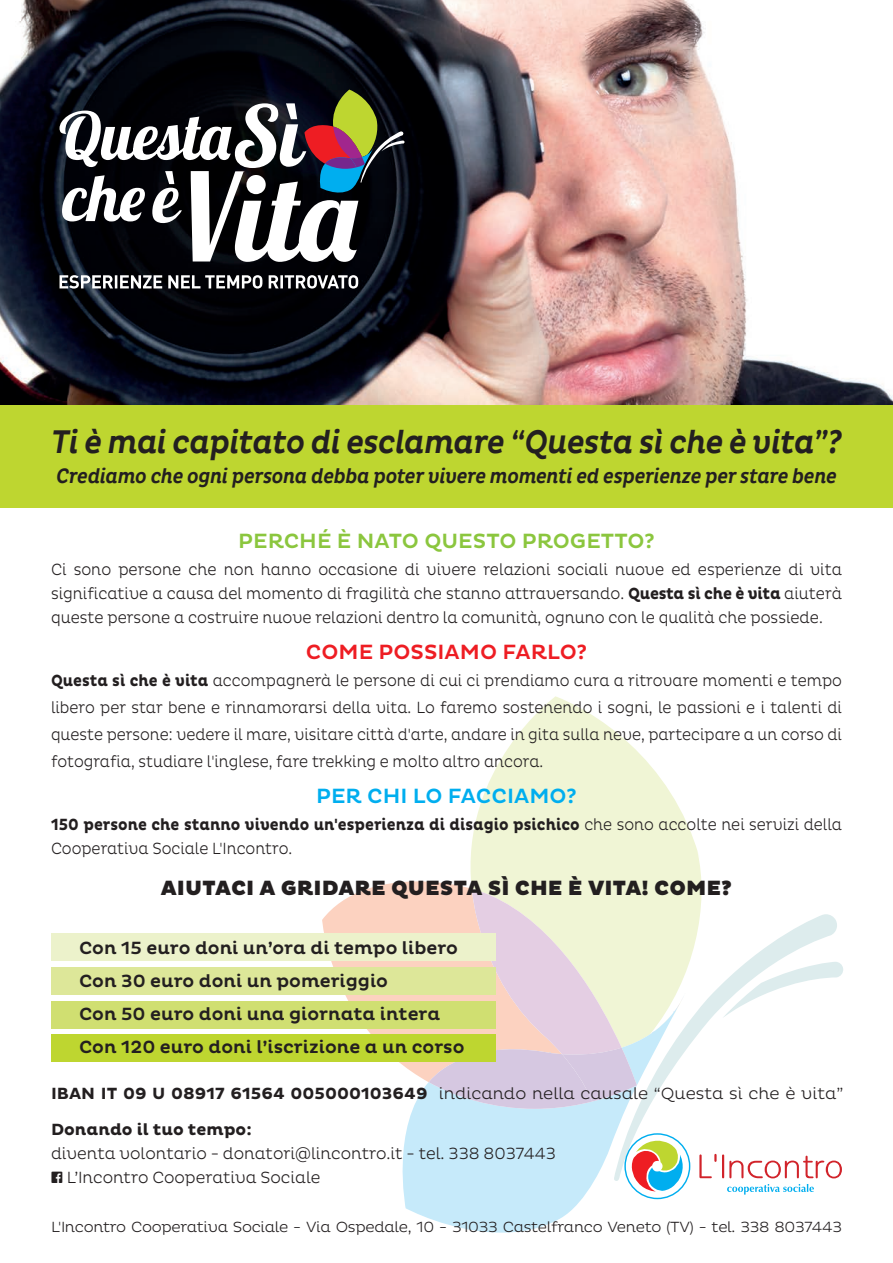
<style>
.page{position:relative;width:893px;height:1263px;background:#fff}
.page>*{position:absolute;margin:0;border:0;box-sizing:border-box;transform-origin:0 0}
.t1{font:italic 500 33px "Pluto W04";letter-spacing:-.025em;color:#231f20;scale:.9 1}
.t2{font:italic 500 condensed 21px "Pluto W04";letter-spacing:-.025em;color:#231f20}
.t3{font:900 21px "Pluto";color:#231f20}
.t4{font:500 21px "Pluto";color:#8bc63e}
.t5{font:500 21px "Pluto";color:#ee1d23}
.t6{font:500 21px "Pluto";color:#00aeef}
.t7{font:500 18px/33px "Pluto";color:#231f20}
.t8{font:300 16.5px/27px "Pluto";color:#231f20;text-align:justify;scale:.89 1}
.t9{font:300 16.5px/24px "Pluto";color:#231f20;text-align:justify;scale:.9 1}
.t10{font:700 16.5px/36px "Pluto";color:#231f20}
.t11{font:300 16.5px/24px "Pluto";color:#231f20;scale:.95 1}
.t12{font:300 15px "Pluto";letter-spacing:-.02em;color:#231f20}
.s1{font-weight:700}
.s2{font-weight:300}
.s3{font-family:"Social Icons Pro Set 1 Rounded";font-weight:400}
</style>
<div class="page">
<svg style="left:322px;top:881px;width:137px;height:153px;fill:#fcd2c0"></svg>
<svg style="left:459px;top:696px;width:243px;height:218px;fill:#f0f5d5"></svg>
<svg style="left:390px;top:995px;width:289px;height:237px;fill:#c6eafa"></svg>
<svg style="left:429px;top:889px;width:208px;height:220px;background:#e6d7da"></svg>
<svg style="left:839px;top:963px;width:4px;height:13px"></svg>
<svg style="left:614px;top:914px;width:225px;height:267px"></svg>
<img style="left:0;top:0;width:893px;height:406px">
<svg style="left:625px;top:1134px;width:65px;height:64px"></svg>
<div style="left:624px;top:1133px;width:66px;height:66px;border:1px solid #00aeef;border-radius:50%"></div>
<svg style="left:629px;top:1140px;width:58px;height:51px"></svg>
<svg style="left:699px;top:1154px;width:18px;height:24px"></svg>
<hr style="left:722px;top:1154px;width:2px;height:24px;background:#d1232a">
<svg style="left:729px;top:1156px;width:113px;height:22px"></svg>
<svg style="left:727px;top:1184px;width:87px;height:10px"></svg>
<svg style="left:60px;top:275px;width:298px;height:14px"></svg>
<svg style="left:60px;top:90px;width:345px;height:172px"></svg>
<div style="left:0;top:406px;width:893px;height:102px;background:#bed630"></div>
<div style="left:51px;top:933px;width:445px;height:28px;background:#ecf2cb"></div>
<div style="left:51px;top:967px;width:445px;height:28px;background:#dde799"></div>
<div style="left:51px;top:1001px;width:445px;height:27px;background:#d0df71"></div>
<div style="left:51px;top:1034px;width:445px;height:28px;background:#bed630"></div>
<h1 class="t1" style="left:51px;top:423px;width:880px">Ti è mai capitato di esclamare “Questa sì che è vita”?</h1>
<p class="t2" style="left:56px;top:464px;width:782px">Crediamo che ogni persona debba poter vivere momenti ed esperienze per stare bene</p>
<p class="t4" style="left:238px;top:529px;width:418px">PERCHÉ È NATO QUESTO PROGETTO?</p>
<p class="t9" style="left:51px;top:558px;width:880px">Ci sono persone che non hanno occasione di vivere relazioni sociali nuove ed esperienze di vita significative a causa del momento di fragilità che stanno attraversando. <span class="s1">Questa sì che è vita</span> aiuterà queste persone a costruire nuove relazioni dentro la comunità, ognuno con le qualità che possiede.</p>
<p class="t5" style="left:306px;top:640px;width:283px">COME POSSIAMO FARLO?</p>
<p class="t8" style="left:51px;top:667px;width:890px"><span class="s1">Questa sì che è vita</span> accompagnerà le persone di cui ci prendiamo cura a ritrovare momenti e tempo libero per star bene e rinnamorarsi della vita. Lo faremo sostenendo i sogni, le passioni e i talenti di queste persone: vedere il mare, visitare città d'arte, andare in gita sulla neve, partecipare a un corso di fotografia, studiare l'inglese, fare trekking e molto altro ancora.</p>
<p class="t6" style="left:316px;top:784px;width:262px">PER CHI LO FACCIAMO?</p>
<p class="t8" style="left:51px;top:813px;width:890px;line-height:24px"><span class="s1">150 persone che stanno vivendo un'esperienza di disagio psichico</span> che sono accolte nei servizi della<br>Cooperativa Sociale L'Incontro.</p>
<p class="t3" style="left:161px;top:875px;width:572px">AIUTACI A GRIDARE QUESTA SÌ CHE È VITA! COME?</p>
<p class="t7" style="left:79px;top:932px;width:387px">Con 15 euro doni un’ora di tempo libero Con 30 euro doni un pomeriggio<br>Con 50 euro doni una giornata intera Con 120 euro doni l’iscrizione a un corso</p>
<p class="t10" style="left:51px;top:1076px;width:794px">IBAN IT 09 U 08917 61564 005000103649 <span class="s2">indicando nella causale “Questa sì che è vita”<br></span>Donando il tuo tempo:</p>
<p class="t11" style="left:51px;top:1141px;width:533px">diventa volontario - donatori@lincontro.it - tel. 338 8037443 <span class="s3">f</span> L’Incontro Cooperativa Sociale</p>
<p class="t12" style="left:51px;top:1218px;width:792px">L'Incontro Cooperativa Sociale - Via Ospedale, 10 - 31033 Castelfranco Veneto (TV) - tel. 338 8037443</p>
</div>
